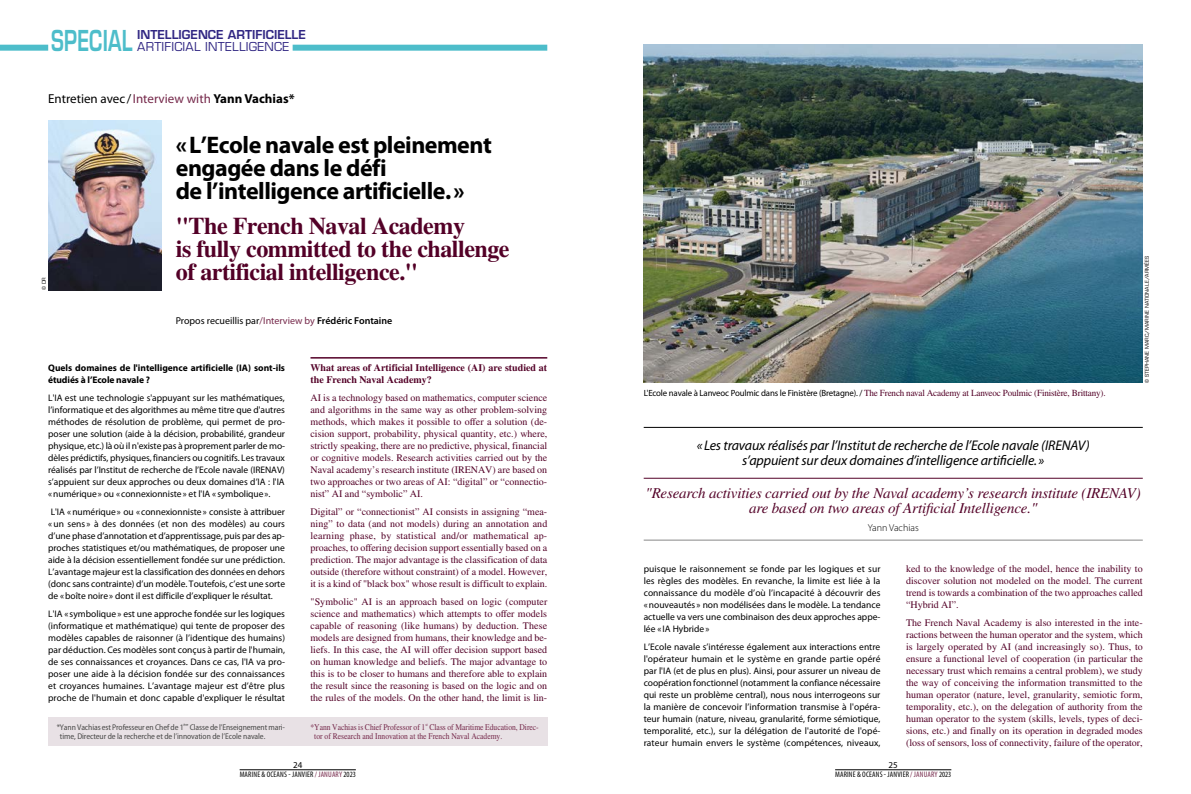
<style>
.page{position:relative;width:1191px;height:794px;background:#fff}
.page>*{position:absolute;margin:0;border:0;box-sizing:border-box;transform-origin:0 0}
.t1{font:600 28.1px "Eurostile LT Std";letter-spacing:.01em;color:#4dbdca;scale:.68 1}
.t2{font:700 24px/23px "STIX General";letter-spacing:-.02em;color:#530027}
.t3{font:700 24px/23px "Myriad Pro";letter-spacing:-.02em;color:#000}
.t4{font:italic 15px/15px "STIX General";letter-spacing:-.01em;color:#530027;text-align:center}
.t5{font:italic 14px/15px "Myriad Pro";letter-spacing:-.01em;color:#000;text-align:center}
.t6{font:13px "Myriad Pro";color:#000}
.t7{font:600 12px "Eurostile LT Std";color:#312783}
.t8{font:12px "Eurostile LT Std";letter-spacing:.02em;color:#312783}
.t9{font:10px/12px "STIX General";color:#530027;text-align:justify}
.t10{font:700 10px/12px "STIX General";color:#530027}
.t11{font:10px "Myriad Pro";color:#000}
.t12{font:300 10px "Myriad Pro";color:#000}
.t13{font:9.5px/12px "Myriad Pro";color:#000;text-align:justify}
.t14{font:700 9.5px/12px "Myriad Pro";color:#000}
.t15{font:9.3px "STIX General";letter-spacing:-.015em;color:#530027}
.t16{font:9px "Myriad Pro";color:#000}
.t17{font:8.7px/9px "STIX General";color:#75284a;scale:.87 1}
.t18{font:semi-condensed 8.3px/9px "Myriad Pro";letter-spacing:-.01em;color:#4a4a49}
.t19{font:condensed 8px "Myriad Pro";letter-spacing:.02em;color:#000}
.t20{font:5px "Eurostile LT Std";letter-spacing:.01em;color:#000}
.s1{color:#75284a}
.s2{font-weight:700}
.s3{font-weight:600}
.s4{font-family:"Myriad Pro";font-size:9px;color:#000}
</style>
<div class="page">
<hr style="left:643px;top:427px;width:499px;height:1px;background:#000">
<hr style="left:643px;top:478px;width:499px;height:1px;background:#530027">
<hr style="left:643px;top:540px;width:499px;height:1px;background:#878787">
<hr style="left:240px;top:769px;width:116px;height:1px;background:#000">
<hr style="left:835px;top:769px;width:116px;height:1px;background:#000">
<div style="left:293px;top:45px;width:254px;height:6px;background:#4dbdca"></div>
<div style="left:0;top:45px;width:48px;height:6px;background:#4dbdca"></div>
<hr style="left:310px;top:357px;width:237px;height:1px;background:#530027">
<img style="left:48px;top:120px;width:114px;height:170px">
<div style="left:48px;top:717px;width:499px;height:29px;background:#e8e1e5"></div>
<img style="left:643px;top:44px;width:499px;height:339px">
<h1 class="t1" style="left:51px;top:23px;width:121px">SPECIAL</h1>
<p class="t7" style="left:137px;top:27px;width:170px">INTELLIGENCE ARTIFICIELLE</p>
<p class="t8" style="left:137px;top:39px;width:153px">ARTIFICIAL INTELLIGENCE</p>
<h3 class="t6" style="left:48px;top:91px;width:248px">Entretien avec /<span class="s1">Interview with</span> <span class="s2">Yann Vachias*</span></h3>
<p class="t20" style="left:41px;top:290px;width:14px;rotate:-90deg">© DR</p>
<h2 class="t3" style="left:176px;top:133px;width:317px">«L’Ecole navale est pleinement engagée dans le défi<br>de l’intelligence artificielle.»</h2>
<h2 class="t2" style="left:176px;top:215px;width:335px">"The French Naval Academy<br>is fully committed to the challenge of artificial intelligence."</h2>
<p class="t11" style="left:176px;top:314px;width:218px">Propos recueillis par<span class="s1">/Interview by</span> <span class="s3">Frédéric Fontaine</span></p>
<p class="t14" style="left:48px;top:362px;width:238px">Quels domaines de l'intelligence artificielle (IA) sont-ils étudiés à l’Ecole navale ?</p>
<p class="t13" style="left:48px;top:392px;width:238px">L'IA est une technologie s'appuyant sur les mathématiques, l’informatique et des algorithmes au même titre que d'autres méthodes de résolution de problème, qui permet de pro&shy;poser une solution (aide à la décision, probabilité, grandeur physique, etc.) là où il n'existe pas à proprement parler de mo&shy;dèles prédictifs, physiques, financiers ou cognitifs. Les travaux réalisés par l’Institut de recherche de l’Ecole navale (IRENAV) s’appuient sur deux approches ou deux domaines d’IA : l'IA «numérique» ou « connexionniste» et l'IA « symbolique».</p>
<p class="t13" style="left:48px;top:506px;width:238px">L'IA «numérique» ou « connexionniste» consiste à attribuer «un sens » à des données (et non des modèles) au cours d’une phase d’annotation et d’apprentissage, puis par des ap&shy;proches statistiques et/ou mathématiques, de proposer une aide à la décision essentiellement fondée sur une prédiction.<br>L’avantage majeur est la classification des données en dehors (donc sans contrainte) d’un modèle. Toutefois, c’est une sorte de «boîte noire» dont il est difficile d’expliquer le résultat.</p>
<p class="t13" style="left:48px;top:608px;width:238px">L'IA « symbolique» est une approche fondée sur les logiques (informatique et mathématique) qui tente de proposer des modèles capables de raisonner (à l’identique des humains) par déduction. Ces modèles sont conçus à partir de l'humain, de ses connaissances et croyances. Dans ce cas, l'IA va pro&shy;poser une aide à la décision fondée sur des connaissances et croyances humaines. L’avantage majeur est d’être plus proche de l'humain et donc capable d'expliquer le résultat</p>
<p class="t10" style="left:310px;top:362px;width:238px">What areas of Artificial Intelligence (AI) are studied at the French Naval Academy?</p>
<p class="t9" style="left:310px;top:392px;width:238px">AI is a technology based on mathematics, computer science and algorithms in the same way as other problem-solving methods, which makes it possible to offer a solution (de&shy;cision support, probability, physical quantity, etc.) where, strictly speaking, there are no predictive, physical, financial or cognitive models. Research activities carried out by the Naval academy’s research institute (IRENAV) are based on two approaches or two areas of AI: “digital” or “connectio&shy;nist” AI and “symbolic” AI.</p>
<p class="t9" style="left:310px;top:506px;width:238px">Digital” or “connectionist” AI consists in assigning “mea&shy;ning” to data (and not models) during an annotation and learning phase, by statistical and/or mathematical ap&shy;proaches, to offering decision support essentially based on a prediction. The major advantage is the classification of data outside (therefore without constraint) of a model. However, it is a kind of "black box" whose result is difficult to explain.</p>
<p class="t9" style="left:310px;top:596px;width:238px">"Symbolic" AI is an approach based on logic (computer science and mathematics) which attempts to offer models capable of reasoning (like humans) by deduction. These models are designed from humans, their knowledge and be&shy;liefs. In this case, the AI will offer decision support based on human knowledge and beliefs. The major advantage to this is to be closer to humans and therefore able to explain the result since the reasoning is based on the logic and on the rules of the models. On the other hand, the limit is lin-</p>
<p class="t18" style="left:60px;top:722px;width:226px;text-indent:-3px">*Yann Vachias est Professeur en Chef de 1<sup>ère</sup> Classe de l’Enseignement mari&shy;time, Directeur de la recherche et de l’innovation de l’Ecole navale.</p>
<p class="t17" style="left:314px;top:722px;width:259px;text-indent:-4px">*Yann Vachias is Chief Professor of 1<sup>st</sup> Class of Maritime Education, Direc&shy;tor of Research and Innovation at the French Naval Academy.</p>
<p class="t16" style="left:293px;top:760px;width:11px">24</p>
<p class="t19" style="left:240px;top:770px;width:118px">MARINE &amp; OCEANS - JANVIER <span class="s1">/ JANUARY</span> 2023</p>
<p class="t15" style="left:643px;top:387px;width:463px"><span class="s4">L'Ecole navale à Lanveoc Poulmic dans le Finistère (Bretagne). /</span> The French naval Academy at Lanveoc Poulmic (Finistère, Brittany).</p>
<p class="t20" style="left:1144px;top:383px;width:128px;rotate:-90deg">© STEPHANE MARC/MARINE NATIONALE/ARMÉES</p>
<h3 class="t5" style="left:697px;top:438px;width:394px">«Les travaux réalisés par l’Institut de recherche de l’Ecole navale (IRENAV) s’appuient sur deux domaines d’intelligence artificielle. »</h3>
<h3 class="t4" style="left:645px;top:485px;width:497px">"Research activities carried out by the Naval academy’s research institute (IRENAV) are based on two areas of Artificial Intelligence."</h3>
<p class="t12" style="left:867px;top:522px;width:53px">Yann Vachias</p>
<p class="t13" style="left:643px;top:562px;width:238px">puisque le raisonnement se fonde par les logiques et sur les règles des modèles. En revanche, la limite est liée à la connaissance du modèle d’où l’incapacité à découvrir des «nouveautés » non modélisées dans le modèle. La tendance actuelle va vers une combinaison des deux approches appe&shy;lée « IA Hybride»</p>
<p class="t13" style="left:643px;top:640px;width:238px">L’Ecole navale s’intéresse également aux interactions entre l'opérateur humain et le système en grande partie opéré par l'IA (et de plus en plus). Ainsi, pour assurer un niveau de coopération fonctionnel (notamment la confiance nécessaire qui reste un problème central), nous nous interrogeons sur la manière de concevoir l’information transmise à l'opéra&shy;teur humain (nature, niveau, granularité, forme sémiotique, temporalité, etc.), sur la délégation de l'autorité de l'opé&shy;rateur humain envers le système (compétences, niveaux,</p>
<p class="t9" style="left:906px;top:563px;width:238px">ked to the knowledge of the model, hence the inability to discover solution not modeled on the model. The current trend is towards a combination of the two approaches called “Hybrid AI”.</p>
<p class="t9" style="left:906px;top:617px;width:238px">The French Naval Academy is also interested in the inte&shy;ractions between the human operator and the system, which is largely operated by AI (and increasingly so). Thus, to ensure a functional level of cooperation (in particular the necessary trust which remains a central problem), we study the way of conceiving the information transmitted to the human operator (nature, level, granularity, semiotic form, temporality, etc.), on the delegation of authority from the human operator to the system (skills, levels, types of deci&shy;sions, etc.) and finally on its operation in degraded modes (loss of sensors, loss of connectivity, failure of the operator,</p>
<p class="t16" style="left:888px;top:760px;width:11px">25</p>
<p class="t19" style="left:835px;top:770px;width:118px">MARINE &amp; OCEANS - JANVIER <span class="s1">/ JANUARY</span> 2023</p>
</div>
